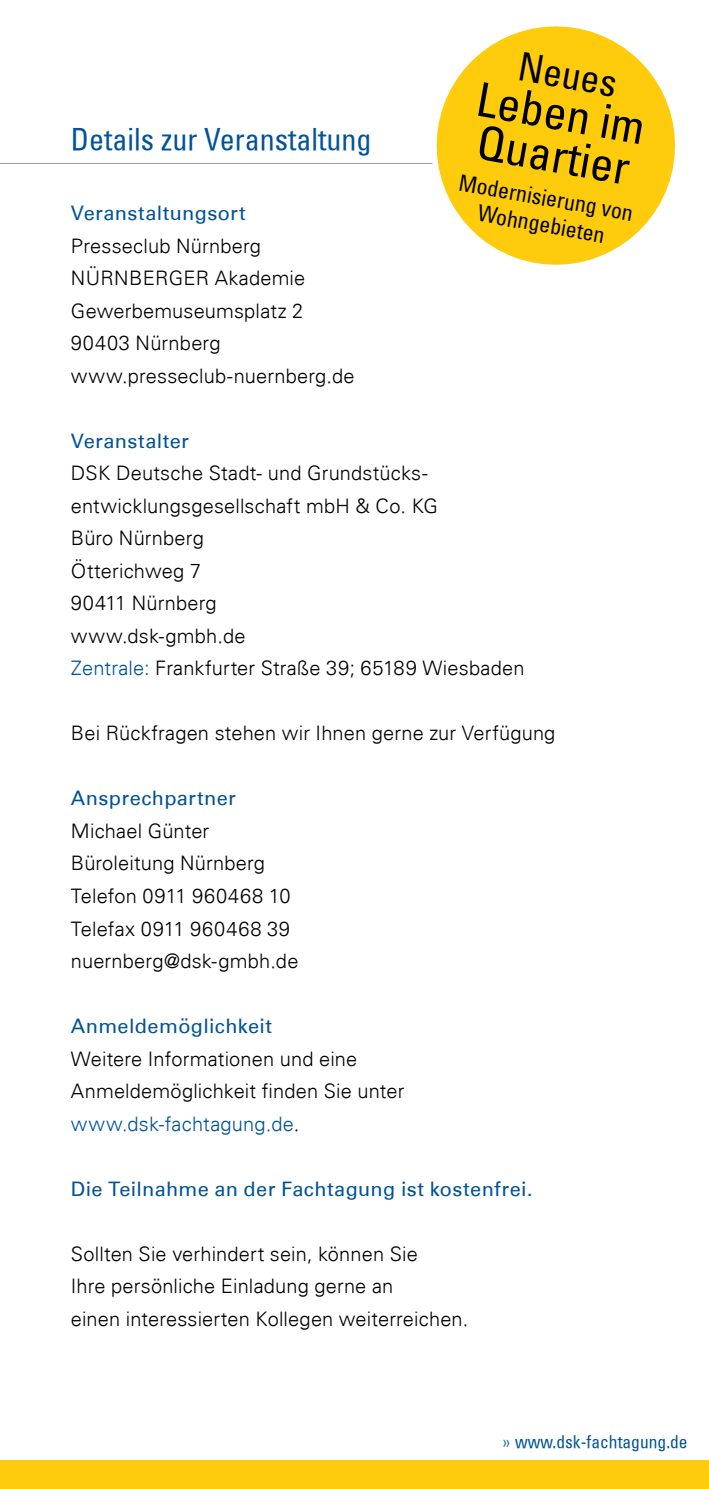
<style>
.page{position:relative;width:709px;height:1489px;background:#fff}
.page>*{position:absolute;margin:0;border:0;box-sizing:border-box;transform-origin:0 0}
.t1{font:condensed 47px/42.5px "Univers";color:#000}
.t2{font:condensed 38px "Univers";color:#000}
.t3{font:condensed 30px "Univers";color:#005397}
.t4{font:condensed 22px/26.8px "Univers";color:#000;text-align:center}
.t5{font:300 20px/32.5px "Univers 45";letter-spacing:.01em;color:#000}
.t6{font:20px "Univers 55 Roman";letter-spacing:.02em;color:#005397}
.t7{font:condensed 17.5px "Univers";color:#005397}
.s1{color:#005397}
.s2{font-family:"Univers 45";font-weight:300;font-stretch:normal}
</style>
<div class="page">
<div style="left:0;top:1460px;width:709px;height:28px;background:#fecc0c"></div>
<hr style="left:0;top:163px;width:432px;height:1px;background:#9c9d9d">
<svg style="left:432px;top:26px;width:244px;height:239px;fill:#fecc0c"></svg>
<h3 class="t3" style="left:71px;top:120px;width:302px">Details zur Veranstaltung</h3>
<p class="t6" style="left:71px;top:201px;width:176px">Veranstaltungsort</p>
<p class="t5" style="left:71px;top:229px;width:285px">Presseclub Nürnberg<br>NÜRNBERGER Akademie<br>Gewerbemuseumsplatz 2<br>90403 Nürnberg www.presseclub-nuernberg.de</p>
<h2 class="t2" style="left:523px;top:42px;width:101px;rotate:10deg">Neues</h2>
<h1 class="t1" style="left:481px;top:77px;width:171px;rotate:10deg">Leben im<br>Quartier</h1>
<p class="t4" style="left:461px;top:169px;width:178px;rotate:10deg">Modernisierung von<br>Wohngebieten</p>
<p class="t6" style="left:71px;top:429px;width:119px">Veranstalter</p>
<p class="t5" style="left:71px;top:457px;width:455px">DSK Deutsche Stadt- und Grundstücks&shy;entwicklungsgesellschaft mbH &amp; Co. KG<br>Büro Nürnberg<br>Ötterichweg 7<br>90411 Nürnberg<br>www.dsk-gmbh.de<br><span class="s1">Zentrale:</span> Frankfurter Straße 39; 65189 Wiesbaden</p>
<p class="t5" style="left:71px;top:717px;width:486px">Bei Rückfragen stehen wir Ihnen gerne zur Verfügung</p>
<p class="t6" style="left:71px;top:786px;width:167px">Ansprechpartner</p>
<p class="t5" style="left:71px;top:814px;width:229px">Michael Günter<br>Büroleitung Nürnberg<br>Telefon 0911 960468 10<br>Telefax 0911 960468 39 nuernberg@dsk-gmbh.de</p>
<p class="t6" style="left:71px;top:1014px;width:203px">Anmeldemöglichkeit</p>
<p class="t5" style="left:71px;top:1042px;width:335px">Weitere Informationen und eine<br>Anmeldemöglichkeit finden Sie unter <span class="s1">www.dsk-fachtagung.de</span>.</p>
<p class="t6" style="left:71px;top:1176px;width:463px">Die Teilnahme an der Fachtagung ist kostenfrei.</p>
<p class="t5" style="left:71px;top:1237px;width:399px">Sollten Sie verhindert sein, können Sie<br>Ihre persönliche Einladung gerne an<br>einen interessierten Kollegen weiterreichen.</p>
<p class="t7" style="left:501px;top:1430px;width:187px"><span class="s2">»</span> www.dsk-fachtagung.de</p>
</div>
